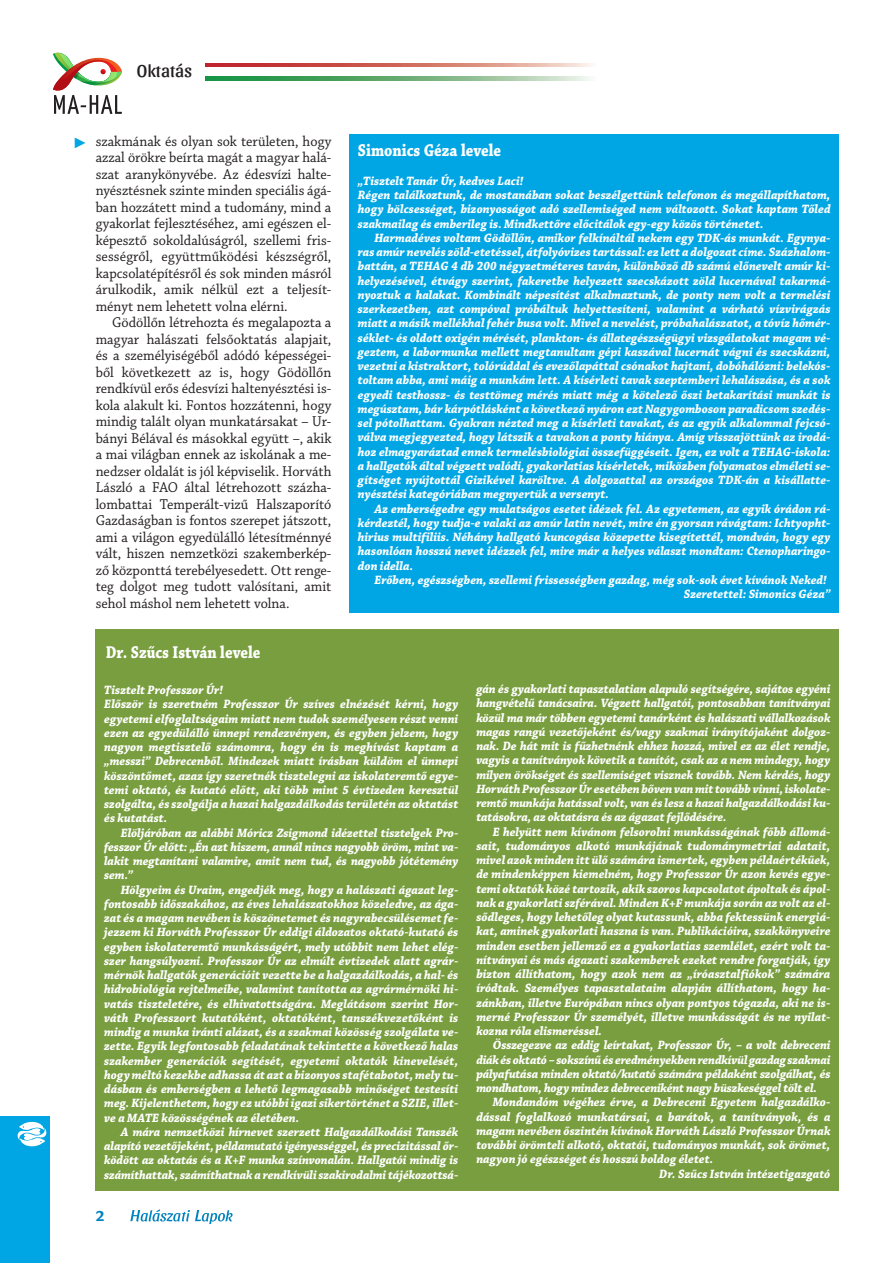
<style>
.page{position:relative;width:893px;height:1263px;background:#fff}
.page>*{position:absolute;margin:0;border:0;box-sizing:border-box;transform-origin:0 0}
.keretes_cím{font:700 18px "Chaparral Pro";color:#fff;scale:.85 1}
.rovatcím{font:18px "Sansita";color:#231f20}
.Kenyér{font:15px/16.5px "Chaparral Pro";color:#231f20;text-align:justify;scale:.95 1}
.t1{font:700 15px "Sansita";color:#0083bf}
.t2{font:15px "Arial";color:#00a6e4}
.keretes_kenyer{font:italic 700 12.75px/14.2px "Chaparral Pro";color:#fff;text-align:justify;scale:.95 1}
</style>
<div class="page">
<svg style="left:53px;top:53px;width:69px;height:61px"></svg>
<svg style="left:130px;top:1209px;width:103px;height:15px"></svg>
<div style="left:0;top:1116px;width:50px;height:147px;background:#00a6e4"></div>
<svg style="left:18px;top:1122px;width:28px;height:24px"></svg>
<svg style="left:205px;top:64px;width:387px;height:3px"></svg>
<svg style="left:205px;top:77px;width:384px;height:3px"></svg>
<div style="left:349px;top:135px;width:490px;height:478px;background:#00a6e4"></div>
<div style="left:96px;top:630px;width:743px;height:561px;background:#799e40"></div>
<p class="rovatcím" style="left:137px;top:60px;width:57px">Oktatás</p>
<p class="t2" style="left:73px;top:133px;width:16px">►</p>
<p class="Kenyér" style="left:96px;top:133px;width:250px">szakmának és olyan sok területen, hogy azzal örökre beírta magát a magyar halá&shy;szat aranykönyvébe. Az édesvízi halte&shy;nyésztésnek szinte minden speciális ágá&shy;ban hozzátett mind a tudomány, mind a gyakorlat fejlesztéséhez, ami egészen el&shy;képesztő sokoldalúságról, szellemi fris&shy;sességről, együttműködési készségről, kapcsolatépítésről és sok minden másról árulkodik, amik nélkül ezt a teljesít&shy;ményt nem lehetett volna elérni.</p>
<p class="Kenyér" style="left:96px;top:315px;width:250px;text-indent:17px">Gödöllőn létrehozta és megalapozta a magyar halászati felsőoktatás alapjait, és a személyiségéből adódó képességei&shy;ből következett az is, hogy Gödöllőn rendkívül erős édesvízi haltenyésztési is&shy;kola alakult ki. Fontos hozzátenni, hogy mindig talált olyan munkatársakat – Ur&shy;bányi Bélával és másokkal együtt –, akik a mai világban ennek az iskolának a me&shy;nedzser oldalát is jól képviselik. Horváth László a FAO által létrehozott százha&shy;lombattai Temperált-vizű Halszaporító Gazdaságban is fontos szerepet játszott, ami a világon egyedülálló létesítménnyé vált, hiszen nemzetközi szakemberkép&shy;ző központtá terebélyesedett. Ott renge&shy;teg dolgot meg tudott valósítani, amit sehol máshol nem lehetett volna.</p>
<p class="keretes_cím" style="left:358px;top:140px;width:170px">Simonics Géza levele</p>
<p class="keretes_kenyer" style="left:358px;top:174px;width:176px">„Tisztelt Tanár Úr, kedves Laci!</p>
<p class="keretes_kenyer" style="left:358px;top:189px;width:499px">Régen találkoztunk, de mostanában sokat beszélgettünk telefonon és megállapíthatom, hogy bölcsességet, bizonyosságot adó szellemiséged nem változott. Sokat kaptam Tőled szakmailag és emberileg is. Mindkettőre előcitálok egy-egy közös történetet.</p>
<p class="keretes_kenyer" style="left:358px;top:231px;width:499px;text-indent:17px">Harmadéves voltam Gödöllőn, amikor felkínáltál nekem egy TDK-ás munkát. Egynya&shy;ras amúr nevelés zöld-etetéssel, átfolyóvizes tartással: ez lett a dolgozat címe. Százhalom&shy;battán, a TEHAG 4 db 200 négyzetméteres taván, különböző db számú előnevelt amúr ki&shy;helyezésével, étvágy szerint, fakeretbe helyezett szecskázott zöld lucernával takarmá&shy;nyoztuk a halakat. Kombinált népesítést alkalmaztunk, de ponty nem volt a termelési szerkezetben, azt compóval próbáltuk helyettesíteni, valamint a várható vízvirágzás miatt a másik mellékhal fehér busa volt. Mivel a nevelést, próbahalászatot, a tóvíz hőmér&shy;séklet- és oldott oxigén mérését, plankton- és állategészségügyi vizsgálatokat magam vé&shy;geztem, a labormunka mellett megtanultam gépi kaszával lucernát vágni és szecskázni, vezetni a kistraktort, tolórúddal és evezőlapáttal csónakot hajtani, dobóhálózni: belekós&shy;toltam abba, ami máig a munkám lett. A kísérleti tavak szeptemberi lehalászása, és a sok egyedi testhossz- és testtömeg mérés miatt még a kötelező őszi betakarítási munkát is megúsztam, bár kárpótlásként a következő nyáron ezt Nagygomboson paradicsom szedés&shy;sel pótolhattam. Gyakran nézted meg a kísérleti tavakat, és az egyik alkalommal fejcsó&shy;válva megjegyezted, hogy látszik a tavakon a ponty hiánya. Amíg visszajöttünk az irodá&shy;hoz elmagyaráztad ennek termelésbiológiai összefüggéseit. Igen, ez volt a TEHAG-iskola: a hallgatók által végzett valódi, gyakorlatias kísérletek, miközben folyamatos elméleti se&shy;gítséget nyújtottál Gizikével karöltve. A dolgozattal az országos TDK-án a kisállatte&shy;nyésztési kategóriában megnyertük a versenyt.</p>
<p class="keretes_kenyer" style="left:358px;top:502px;width:499px;text-indent:17px">Az emberségedre egy mulatságos esetet idézek fel. Az egyetemen, az egyik órádon rá&shy;kérdeztél, hogy tudja-e valaki az amúr latin nevét, mire én gyorsan rávágtam: Ichtyopht&shy;hirius multifiliis. Néhány hallgató kuncogása közepette kisegítettél, mondván, hogy egy hasonlóan hosszú nevet idézzek fel, mire már a helyes választ mondtam: Ctenopharingo&shy;don idella.</p>
<p class="keretes_kenyer" style="left:374px;top:573px;width:478px">Erőben, egészségben, szellemi frissességben gazdag, még sok-sok évet kívánok Neked!</p>
<p class="keretes_kenyer" style="left:684px;top:588px;width:156px">Szeretettel: Simonics Géza”</p>
<p class="keretes_cím" style="left:106px;top:642px;width:184px">Dr. Szűcs István levele</p>
<p class="keretes_kenyer" style="left:104px;top:683px;width:127px">Tisztelt Professzor Úr!</p>
<p class="keretes_kenyer" style="left:104px;top:698px;width:374px">Először is szeretném Professzor Úr szíves elnézését kérni, hogy egyetemi elfoglaltságaim miatt nem tudok személyesen részt venni ezen az egyedülálló ünnepi rendezvényen, és egyben jelzem, hogy nagyon megtisztelő számomra, hogy én is meghívást kaptam a „messzi” Debrecenből. Mindezek miatt írásban küldöm el ünnepi köszöntőmet, azaz így szeretnék tisztelegni az iskolateremtő egye&shy;temi oktató, és kutató előtt, aki több mint 5 évtizeden keresztül szolgálta, és szolgálja a hazai halgazdálkodás területén az oktatást és kutatást.</p>
<p class="keretes_kenyer" style="left:104px;top:826px;width:374px;text-indent:17px">Elöljáróban az alábbi Móricz Zsigmond idézettel tisztelgek Pro&shy;fesszor Úr előtt: „Én azt hiszem, annál nincs nagyobb öröm, mint va&shy;lakit megtanítani valamire, amit nem tud, és nagyobb jótétemény sem.”</p>
<p class="keretes_kenyer" style="left:104px;top:883px;width:374px;text-indent:17px">Hölgyeim és Uraim, engedjék meg, hogy a halászati ágazat leg&shy;fontosabb időszakához, az éves lehalászatokhoz közeledve, az ága&shy;zat és a magam nevében is köszönetemet és nagyrabecsülésemet fe&shy;jezzem ki Horváth Professzor Úr eddigi áldozatos oktató-kutató és egyben iskolateremtő munkásságért, mely utóbbit nem lehet elég&shy;szer hangsúlyozni. Professzor Úr az elmúlt évtizedek alatt agrár&shy;mérnök hallgatók generációit vezette be a halgazdálkodás, a hal- és hidrobiológia rejtelmeibe, valamint tanította az agrármérnöki hi&shy;vatás tiszteletére, és elhivatottságára. Meglátásom szerint Hor&shy;váth Professzort kutatóként, oktatóként, tanszékvezetőként is mindig a munka iránti alázat, és a szakmai közösség szolgálata ve&shy;zette. Egyik legfontosabb feladatának tekintette a következő halas szakember generációk segítését, egyetemi oktatók kinevelését, hogy méltó kezekbe adhassa át azt a bizonyos stafétabotot, mely tu&shy;dásban és emberségben a lehető legmagasabb minőséget testesíti meg. Kijelenthetem, hogy ez utóbbi igazi sikertörténet a SZIE, illet&shy;ve a MATE közösségének az életében.</p>
<p class="keretes_kenyer" style="left:104px;top:1125px;width:374px;text-indent:17px">A mára nemzetközi hírnevet szerzett Halgazdálkodási Tanszék alapító vezetőjeként, példamutató igényességgel, és precizitással őr&shy;ködött az oktatás és a K+F munka színvonalán. Hallgatói mindig is számíthattak, számíthatnak a rendkívüli szakirodalmi tájékozottsá-</p>
<p class="t1" style="left:96px;top:1207px;width:10px">2</p>
<p class="keretes_kenyer" style="left:476px;top:682px;width:374px">gán és gyakorlati tapasztalatian alapuló segítségére, sajátos egyéni hangvételű tanácsaira. Végzett hallgatói, pontosabban tanítványai közül ma már többen egyetemi tanárként és halászati vállalkozások magas rangú vezetőjeként és/vagy szakmai irányítójaként dolgoz&shy;nak. De hát mit is fűzhetnénk ehhez hozzá, mivel ez az élet rendje, vagyis a tanítványok követik a tanítót, csak az a nem mindegy, hogy milyen örökséget és szellemiséget visznek tovább. Nem kérdés, hogy Horváth Professzor Úr esetében bőven van mit tovább vinni, iskolate&shy;remtő munkája hatással volt, van és lesz a hazai halgazdálkodási ku&shy;tatásokra, az oktatásra és az ágazat fejlődésére.</p>
<p class="keretes_kenyer" style="left:476px;top:825px;width:374px;text-indent:17px">E helyütt nem kívánom felsorolni munkásságának főbb állomá&shy;sait, tudományos alkotó munkájának tudománymetriai adatait, mivel azok minden itt ülő számára ismertek, egyben példaértékűek, de mindenképpen kiemelném, hogy Professzor Úr azon kevés egye&shy;temi oktatók közé tartozik, akik szoros kapcsolatot ápoltak és ápol&shy;nak a gyakorlati szférával. Minden K+F munkája során az volt az el&shy;sődleges, hogy lehetőleg olyat kutassunk, abba fektessünk energiá&shy;kat, aminek gyakorlati haszna is van. Publikációira, szakkönyveire minden esetben jellemző ez a gyakorlatias szemlélet, ezért volt ta&shy;nítványai és más ágazati szakemberek ezeket rendre forgatják, így bizton állíthatom, hogy azok nem az „íróasztalfiókok” számára íródtak. Személyes tapasztalataim alapján állíthatom, hogy ha&shy;zánkban, illetve Európában nincs olyan pontyos tógazda, aki ne is&shy;merné Professzor Úr személyét, illetve munkásságát és ne nyilat&shy;kozna róla elismeréssel.</p>
<p class="keretes_kenyer" style="left:476px;top:1039px;width:374px;text-indent:17px">Összegezve az eddig leírtakat, Professzor Úr, – a volt debreceni diák és oktató – sokszínű és eredményekben rendkívül gazdag szakmai pályafutása minden oktató/kutató számára példaként szolgálhat, és mondhatom, hogy mindez debreceniként nagy büszkeséggel tölt el.</p>
<p class="keretes_kenyer" style="left:476px;top:1096px;width:374px;text-indent:17px">Mondandóm végéhez érve, a Debreceni Egyetem halgazdálko&shy;dással foglalkozó munkatársai, a barátok, a tanítványok, és a magam nevében őszintén kívánok Horváth László Professzor Úrnak további örömteli alkotó, oktatói, tudományos munkát, sok örömet, nagyon jó egészséget és hosszú boldog életet.</p>
<p class="keretes_kenyer" style="left:659px;top:1167px;width:182px">Dr. Szűcs István intézetigazgató</p>
</div>
